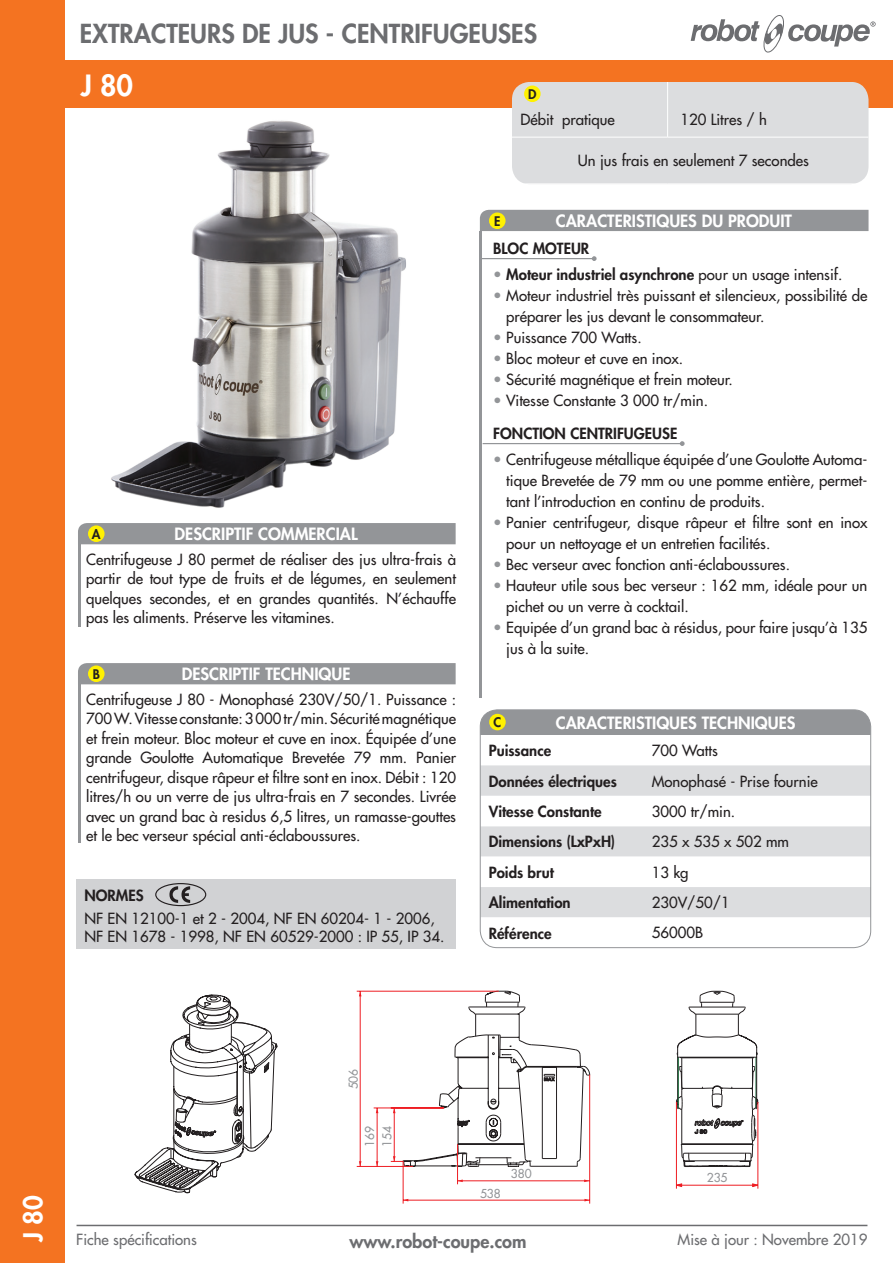
<style>
.page{position:relative;width:893px;height:1263px;background:#fff}
.page>*{position:absolute;margin:0;border:0;box-sizing:border-box;transform-origin:0 0}
.t1{font:800 28.5px "Futura";color:#fff}
.t2{font:800 25.5px "Futura";color:#6c6d70}
.t3{font:800 25.5px "Futura";color:#fff}
.t4{font:800 18px "Futura";color:#6c6d70}
.t5{font:800 16.5px "Futura";color:#fff}
.t6{font:15px/19.5px "Futura";color:#231f20}
.t7{font:800 15px "Futura";color:#231f20}
.t8{font:15px "Futura";color:#6c6d70}
.t9{font:800 12.9px "Futura";color:#231f20}
.t10{font:12px/17.2px "Futura";color:#939598}
.s1{font-weight:400;color:#939598}
.s2{font-weight:400}
.s3{color:#939598}
</style>
<div class="page">
<div style="left:0;top:60px;width:893px;height:47px;background:#f47321"></div>
<img style="left:88px;top:107px;width:332px;height:401px">
<svg style="left:691px;top:15px;width:185px;height:37px"></svg>
<div style="left:0;top:0;width:65px;height:1263px;background:#f47321"></div>
<div style="left:480px;top:210px;width:388px;height:21px;background:#939598"></div>
<hr style="left:483px;top:443px;width:199px;height:1px;background:#939598">
<svg style="left:680px;top:441px;width:5px;height:5px"></svg>
<hr style="left:482px;top:258px;width:112px;height:1px;background:#939598">
<svg style="left:592px;top:256px;width:5px;height:5px"></svg>
<div style="left:512px;top:82px;width:356px;height:102px;background:#dcdddf"></div>
<hr style="left:667px;top:82px;width:1px;height:55px;background:#fff">
<hr style="left:512px;top:137px;width:156px;height:1px;background:#fff">
<hr style="left:668px;top:137px;width:200px;height:1px;background:#fff">
<hr style="left:78px;top:534px;width:2px;height:93px;background:#939598">
<div style="left:78px;top:523px;width:378px;height:21px;background:#939598"></div>
<div style="left:88px;top:525px;width:17px;height:17px;background:#fff101;border-radius:50%"></div>
<hr style="left:78px;top:674px;width:2px;height:169px;background:#939598">
<div style="left:78px;top:663px;width:378px;height:21px;background:#939598"></div>
<div style="left:88px;top:665px;width:17px;height:17px;background:#fff101;border-radius:50%"></div>
<div style="left:524px;top:86px;width:17px;height:16px;background:#fff101;border-radius:50%"></div>
<div style="left:489px;top:212px;width:17px;height:17px;background:#fff101;border-radius:50%"></div>
<div style="left:480px;top:710px;width:391px;height:25px;background:#939598"></div>
<div style="left:482px;top:765px;width:387px;height:31px;background:#dcdddf"></div>
<svg style="left:480px;top:826px;width:391px;height:122px"></svg>
<div style="left:480px;top:709px;width:391px;height:239px;border:1px solid #939598;border-radius:17px"></div>
<div style="left:489px;top:714px;width:17px;height:16px;background:#fff101;border-radius:50%"></div>
<hr style="left:77px;top:1225px;width:790px;height:1px;background:#6c6d70">
<svg style="left:134px;top:994px;width:143px;height:199px"></svg>
<hr style="left:360px;top:991px;width:1px;height:175px;background:#ee1d23">
<hr style="left:403px;top:1200px;width:187px;height:1px;background:#ee1d23">
<hr style="left:377px;top:1108px;width:1px;height:58px;background:#ee1d23">
<hr style="left:458px;top:1180px;width:131px;height:1px;background:#ee1d23">
<hr style="left:403px;top:1161px;width:1px;height:42px;background:#ee1d23">
<hr style="left:357px;top:1166px;width:56px;height:1px;background:#ee1d23">
<svg style="left:391px;top:991px;width:199px;height:176px"></svg>
<hr style="left:457px;top:1144px;width:1px;height:40px;background:#ee1d23">
<hr style="left:374px;top:1108px;width:70px;height:1px;background:#ee1d23">
<hr style="left:357px;top:991px;width:142px;height:1px;background:#ee1d23">
<hr style="left:589px;top:1075px;width:1px;height:128px;background:#ee1d23">
<svg style="left:676px;top:991px;width:82px;height:176px"></svg>
<svg style="left:677px;top:1183px;width:5px;height:4px"></svg>
<svg style="left:752px;top:1183px;width:6px;height:4px"></svg>
<hr style="left:676px;top:1185px;width:82px;height:1px;background:#ee1d23">
<hr style="left:676px;top:1102px;width:1px;height:87px;background:#ee1d23">
<hr style="left:758px;top:1102px;width:1px;height:87px;background:#ee1d23">
<div style="left:77px;top:879px;width:379px;height:69px;background:#d1d2d4"></div>
<div style="left:155px;top:883px;width:51px;height:23px;border:1px solid #231f20;border-radius:50%"></div>
<svg style="left:169px;top:886px;width:21px;height:17px"></svg>
<hr style="left:480px;top:231px;width:2px;height:466px;background:#939598">
<h2 class="t2" style="left:80px;top:17px;width:459px">EXTRACTEURS DE JUS - CENTRIFUGEUSES</h2>
<h1 class="t1" style="left:81px;top:67px;width:54px">J 80</h1>
<p class="t9" style="left:92px;top:526px;width:10px">A</p>
<p class="t5" style="left:175px;top:524px;width:185px">DESCRIPTIF COMMERCIAL</p>
<p class="t6" style="left:86px;top:549px;width:371px;text-align:justify">Centrifugeuse J 80 permet de réaliser des jus ultra-frais à partir de tout type de fruits et de légumes, en seulement quelques secondes, et en grandes quantités. N’échauffe pas les aliments. Préserve les vitamines.</p>
<p class="t9" style="left:93px;top:666px;width:9px">B</p>
<p class="t5" style="left:182px;top:664px;width:170px">DESCRIPTIF TECHNIQUE</p>
<p class="t6" style="left:86px;top:689px;width:371px;text-align:justify">Centrifugeuse J 80 - Monophasé 230V/50/1. Puissance :<br>700 W. Vitesse constante: 3 000 tr/min. Sécurité magnétique et frein moteur. Bloc moteur et cuve en inox. Équipée d’une grande Goulotte Automatique Brevetée 79 mm. Panier centrifugeur, disque râpeur et filtre sont en inox. Débit : 120 litres/h ou un verre de jus ultra-frais en 7 secondes. Livrée avec un grand bac à residus 6,5 litres, un ramasse-gouttes et le bec verseur spécial anti-éclaboussures.</p>
<p class="t7" style="left:84px;top:886px;width:61px">NORMES</p>
<p class="t6" style="left:84px;top:909px;width:362px;line-height:18px">NF EN 12100-1 et 2 - 2004, NF EN 60204- 1 - 2006,<br>NF EN 1678 - 1998, NF EN 60529-2000 : IP 55, IP 34.</p>
<p class="t9" style="left:528px;top:86px;width:10px">D</p>
<p class="t9" style="left:494px;top:213px;width:8px">E</p>
<p class="t6" style="left:520px;top:110px;width:96px">Débit pratique</p>
<p class="t6" style="left:680px;top:110px;width:88px">120 Litres / h</p>
<p class="t6" style="left:578px;top:151px;width:233px">Un jus frais en seulement 7 secondes</p>
<p class="t5" style="left:556px;top:211px;width:238px">CARACTERISTIQUES DU PRODUIT</p>
<p class="t7" style="left:493px;top:239px;width:98px">BLOC MOTEUR</p>
<p class="t7" style="left:493px;top:265px;width:351px"><span class="s1">•</span> Moteur industriel asynchrone <span class="s2">pour un usage intensif.</span></p>
<p class="t6" style="left:506px;top:285px;width:363px;line-height:21px;text-indent:-13px"><span class="s3">•</span> Moteur industriel très puissant et silencieux, possibilité de préparer les jus devant le consommateur.</p>
<p class="t6" style="left:493px;top:327px;width:150px"><span class="s3">•</span> Puissance 700 Watts.</p>
<p class="t6" style="left:493px;top:348px;width:192px"><span class="s3">•</span> Bloc moteur et cuve en inox.</p>
<p class="t6" style="left:493px;top:369px;width:241px"><span class="s3">•</span> Sécurité magnétique et frein moteur.</p>
<p class="t6" style="left:493px;top:390px;width:216px"><span class="s3">•</span> Vitesse Constante 3 000 tr/min.</p>
<p class="t7" style="left:493px;top:424px;width:186px">FONCTION CENTRIFUGEUSE</p>
<p class="t6" style="left:506px;top:449px;width:363px;line-height:21px;text-align:justify;text-indent:-13px"><span class="s3">•</span> Centrifugeuse métallique équipée d’une Goulotte Automa&shy;tique Brevetée de 79 mm ou une pomme entière, permet&shy;tant l’introduction en continu de produits.</p>
<p class="t6" style="left:506px;top:512px;width:363px;line-height:21px;text-indent:-13px"><span class="s3">•</span> Panier centrifugeur, disque râpeur et filtre sont en inox pour un nettoyage et un entretien facilités.</p>
<p class="t6" style="left:493px;top:554px;width:298px"><span class="s3">•</span> Bec verseur avec fonction anti-éclaboussures.</p>
<p class="t6" style="left:506px;top:575px;width:363px;line-height:21px;text-indent:-13px"><span class="s3">•</span> Hauteur utile sous bec verseur : 162 mm, idéale pour un pichet ou un verre à cocktail.</p>
<p class="t6" style="left:506px;top:617px;width:363px;line-height:21px;text-indent:-13px"><span class="s3">•</span> Equipée d’un grand bac à résidus, pour faire jusqu’à 135 jus à la suite.</p>
<p class="t9" style="left:494px;top:714px;width:9px">C</p>
<p class="t5" style="left:556px;top:712px;width:241px">CARACTERISTIQUES TECHNIQUES</p>
<p class="t7" style="left:489px;top:741px;width:64px">Puissance</p>
<p class="t6" style="left:652px;top:741px;width:68px">700 Watts</p>
<p class="t7" style="left:489px;top:771px;width:130px">Données électriques</p>
<p class="t6" style="left:652px;top:771px;width:168px">Monophasé - Prise fournie</p>
<p class="t7" style="left:489px;top:802px;width:114px">Vitesse Constante</p>
<p class="t6" style="left:652px;top:802px;width:85px">3000 tr/min.</p>
<p class="t7" style="left:489px;top:832px;width:128px">Dimensions (LxPxH)</p>
<p class="t6" style="left:652px;top:832px;width:139px">235 x 535 x 502 mm</p>
<p class="t7" style="left:489px;top:863px;width:67px">Poids brut</p>
<p class="t6" style="left:652px;top:862px;width:38px">13 kg</p>
<p class="t7" style="left:489px;top:893px;width:83px">Alimentation</p>
<p class="t6" style="left:652px;top:893px;width:80px">230V/50/1</p>
<p class="t7" style="left:489px;top:923px;width:64px">Référence</p>
<p class="t6" style="left:652px;top:923px;width:53px">56000B</p>
<h2 class="t3" style="left:17px;top:1242px;width:48px;rotate:-90deg">J 80</h2>
<p class="t10" style="left:345px;top:1089px;width:22px;rotate:-90deg">506</p>
<p class="t10" style="left:361px;top:1146px;width:22px;rotate:-90deg">169<br>154</p>
<p class="t10" style="left:480px;top:1185px;width:22px">538</p>
<p class="t10" style="left:511px;top:1165px;width:22px">380</p>
<p class="t10" style="left:707px;top:1169px;width:22px">235</p>
<p class="t8" style="left:76px;top:1230px;width:122px">Fiche spécifications</p>
<p class="t4" style="left:349px;top:1229px;width:179px">www.robot-coupe.com</p>
<p class="t8" style="left:678px;top:1230px;width:191px">Mise à jour : Novembre 2019</p>
</div>
